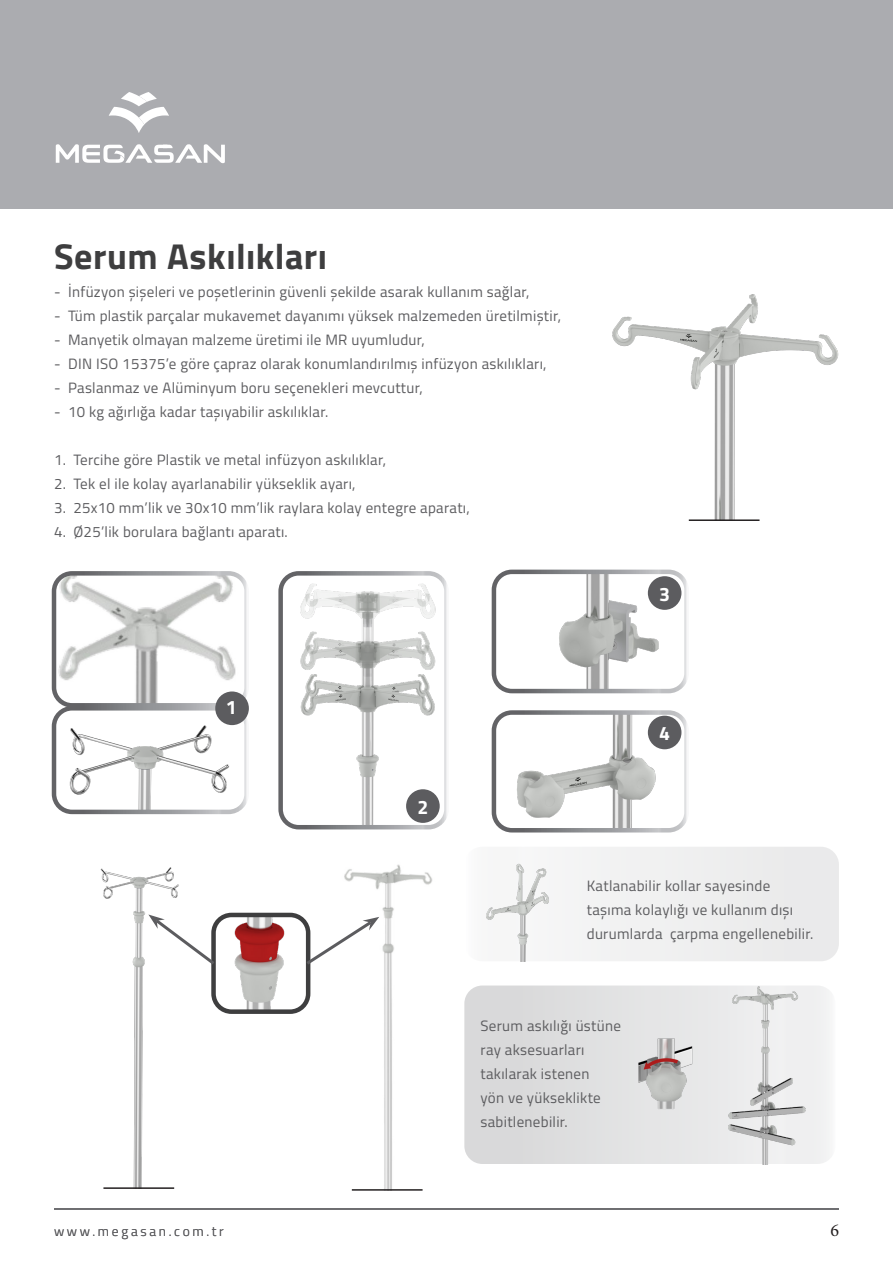
<style>
.page{position:relative;width:893px;height:1263px;background:#fff}
.page>*{position:absolute;margin:0;border:0;box-sizing:border-box;transform-origin:0 0}
.t1{font:700 36px "Titillium Web";letter-spacing:.015em;color:#3e3e3f}
.t2{font:700 19.5px "Titillium Web";color:#fff}
.t3{font:18px "Minion Pro";color:#231f20}
.t4{font:15px/24px "Titillium Web";letter-spacing:.02em;color:#5c5c5f}
.t5{font:300 13.5px "Titillium Web";letter-spacing:.2em;color:#5b5b5e}
</style>
<div class="page">
<div style="left:0;top:0;width:893px;height:208px;background:#abacb0"></div>
<svg style="left:56px;top:144px;width:169px;height:19px"></svg>
<svg style="left:109px;top:92px;width:60px;height:41px"></svg>
<hr style="left:54px;top:1209px;width:785px;height:1px;background:#5c5c5f">
<img style="left:216px;top:918px;width:89px;height:91px">
<div style="left:211px;top:913px;width:99px;height:101px;border:4px solid #3e3e3f;border-radius:18px"></div>
<div style="left:464px;top:985px;width:371px;height:179px;background:#dddedf;border-radius:18px"></div>
<svg style="left:187px;top:917px;width:31px;height:50px"></svg>
<img style="left:100px;top:867px;width:87px;height:322px">
<div style="left:464px;top:847px;width:375px;height:114px;background:#efeff0;border-radius:18px"></div>
<img style="left:57px;top:576px;width:187px;height:126px">
<div style="left:52px;top:571px;width:197px;height:136px;border:4px solid #fff;border-radius:18px"></div>
<img style="left:612px;top:294px;width:227px;height:226px">
<img style="left:57px;top:711px;width:187px;height:98px">
<div style="left:52px;top:706px;width:197px;height:108px;border:4px solid #fff;border-radius:18px"></div>
<img style="left:283px;top:576px;width:161px;height:248px">
<div style="left:278px;top:571px;width:171px;height:258px;border:4px solid #fff;border-radius:18px"></div>
<img style="left:497px;top:575px;width:187px;height:113px">
<div style="left:492px;top:570px;width:197px;height:123px;border:4px solid #fff;border-radius:18px"></div>
<img style="left:497px;top:715px;width:187px;height:112px">
<div style="left:492px;top:710px;width:197px;height:122px;border:4px solid #fff;border-radius:18px"></div>
<img style="left:344px;top:864px;width:89px;height:327px">
<img style="left:464px;top:862px;width:85px;height:99px">
<img style="left:697px;top:985px;width:138px;height:179px">
<img style="left:638px;top:1038px;width:61px;height:71px">
<hr style="left:352px;top:1189px;width:71px;height:2px;background:#231f20">
<hr style="left:689px;top:519px;width:70px;height:2px;background:#231f20">
<div style="left:215px;top:691px;width:34px;height:34px;background:#5c5c5f;border-radius:50%"></div>
<div style="left:406px;top:789px;width:34px;height:34px;background:#5c5c5f;border-radius:50%"></div>
<div style="left:648px;top:576px;width:33px;height:34px;background:#5c5c5f;border-radius:50%"></div>
<div style="left:648px;top:716px;width:33px;height:33px;background:#5c5c5f;border-radius:50%"></div>
<hr style="left:103px;top:1187px;width:71px;height:2px;background:#231f20">
<svg style="left:303px;top:917px;width:76px;height:50px"></svg>
<p class="t1" style="left:54px;top:228px;width:275px">Serum Askılıkları</p>
<p class="t4" style="left:54px;top:279px;width:477px">- İnfüzyon şişeleri ve poşetlerinin güvenli şekilde asarak kullanım sağlar,</p>
<p class="t4" style="left:54px;top:303px;width:509px">- Tüm plastik parçalar mukavemet dayanımı yüksek malzemeden üretilmiştir,</p>
<p class="t4" style="left:54px;top:327px;width:372px">- Manyetik olmayan malzeme üretimi ile MR uyumludur,</p>
<p class="t4" style="left:54px;top:351px;width:494px">- DIN ISO 15375’e göre çapraz olarak konumlandırılmış infüzyon askılıkları,</p>
<p class="t4" style="left:54px;top:375px;width:370px">- Paslanmaz ve Alüminyum boru seçenekleri mevcuttur,</p>
<p class="t4" style="left:54px;top:399px;width:276px">- 10 kg ağırlığa kadar taşıyabilir askılıklar.</p>
<p class="t4" style="left:54px;top:447px;width:334px">1. Tercihe göre Plastik ve metal infüzyon askılıklar,</p>
<p class="t4" style="left:54px;top:471px;width:303px">2. Tek el ile kolay ayarlanabilir yükseklik ayarı,</p>
<p class="t4" style="left:54px;top:495px;width:417px">3. 25x10 mm’lik ve 30x10 mm’lik raylara kolay entegre aparatı,</p>
<p class="t4" style="left:54px;top:519px;width:235px">4. Ø25’lik borulara bağlantı aparatı.</p>
<p class="t2" style="left:659px;top:579px;width:12px">3</p>
<p class="t2" style="left:226px;top:692px;width:12px">1</p>
<p class="t2" style="left:417px;top:792px;width:12px">2</p>
<p class="t2" style="left:659px;top:718px;width:12px">4</p>
<p class="t4" style="left:587px;top:873px;width:228px">Katlanabilir kollar sayesinde taşıma kolaylığı ve kullanım dışı durumlarda çarpma engellenebilir.</p>
<p class="t4" style="left:480px;top:1013px;width:142px">Serum askılığı üstüne ray aksesuarları takılarak istenen<br>yön ve yükseklikte sabitlenebilir.</p>
<p class="t5" style="left:54px;top:1221px;width:171px">www.megasan.com.tr</p>
<p class="t3" style="left:830px;top:1218px;width:10px">6</p>
</div>
